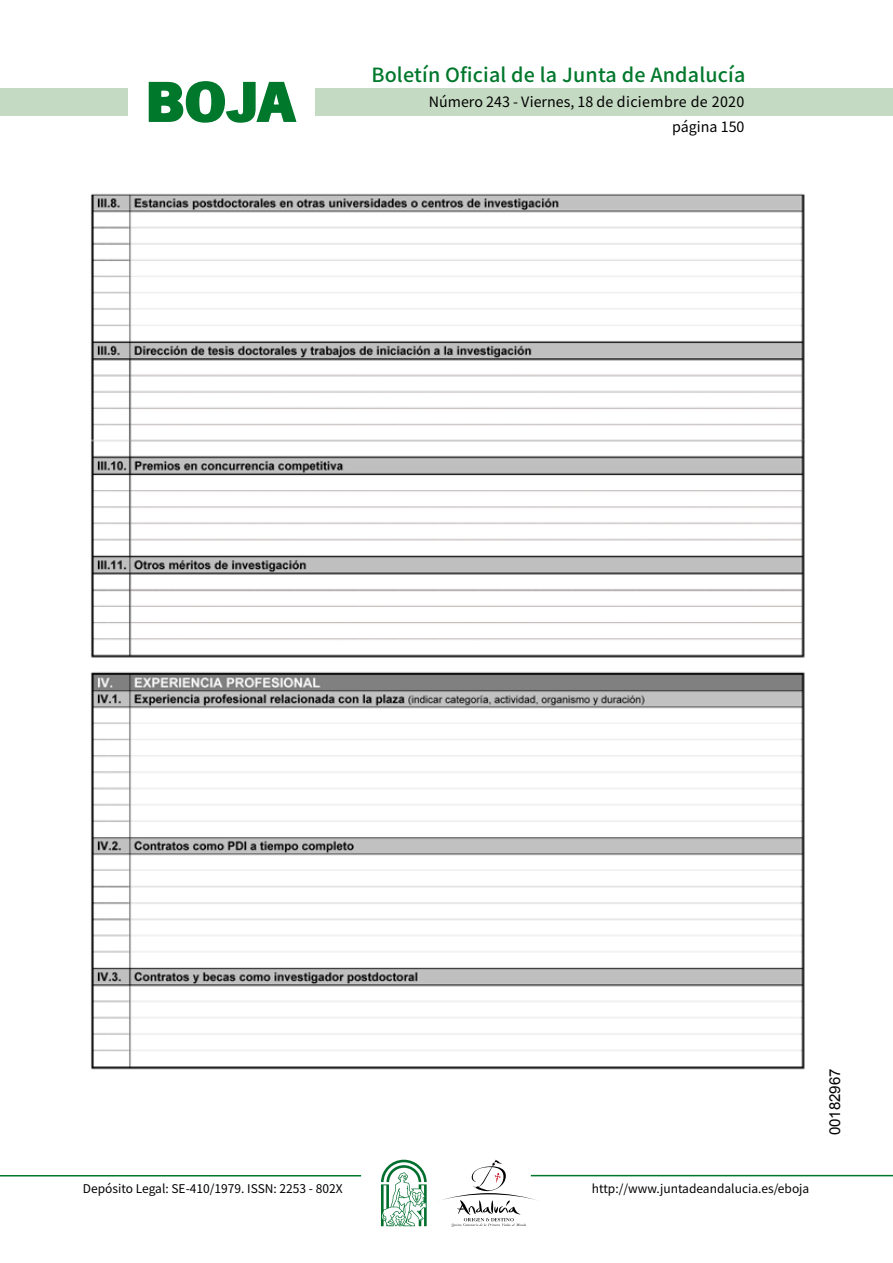
<style>
.page{position:relative;width:893px;height:1263px;background:#fff}
.page>*{position:absolute;margin:0;border:0;box-sizing:border-box;transform-origin:0 0}
.t1{font:700 57.75px "News Got T";color:#00782c;scale:1.14 1}
.t2{font:500 19.5px "Noto Sans HK";letter-spacing:.01em;color:#00782c}
.t3{font:15px "Arial";color:#000}
.t4{font:14.25px/24.5px "Noto Sans HK";color:#000;text-align:right}
.t5{font:12px "Noto Sans HK";color:#000}
</style>
<div class="page">
<div style="left:315px;top:88px;width:577px;height:28px;background:#c5dac3"></div>
<div style="left:0;top:88px;width:128px;height:28px;background:#c5dac3"></div>
<hr style="left:0;top:1175px;width:361px;height:2px;background:#00782c">
<hr style="left:531px;top:1175px;width:361px;height:1px;background:#00782c">
<svg style="left:148px;top:81px;width:149px;height:42px"></svg>
<svg style="left:442px;top:1160px;width:100px;height:67px"></svg>
<svg style="left:381px;top:1160px;width:45px;height:66px"></svg>
<img style="left:90px;top:193px;width:715px;height:877px">
<h1 class="t1" style="left:145px;top:68px;width:133px">BOJA</h1>
<h2 class="t2" style="left:371px;top:64px;width:375px">Boletín Oficial de la Junta de Andalucía</h2>
<p class="t4" style="left:429px;top:90px;width:317px">Número 243 - Viernes, 18 de diciembre de 2020 página 150</p>
<p class="t5" style="left:83px;top:1181px;width:261px">Depósito Legal: SE-410/1979. ISSN: 2253 - 802X</p>
<p class="t5" style="left:592px;top:1181px;width:219px">http://www.juntadeandalucia.es/eboja</p>
<p class="t3" style="left:825px;top:1135px;width:68px;rotate:-90deg">00182967</p>
</div>
